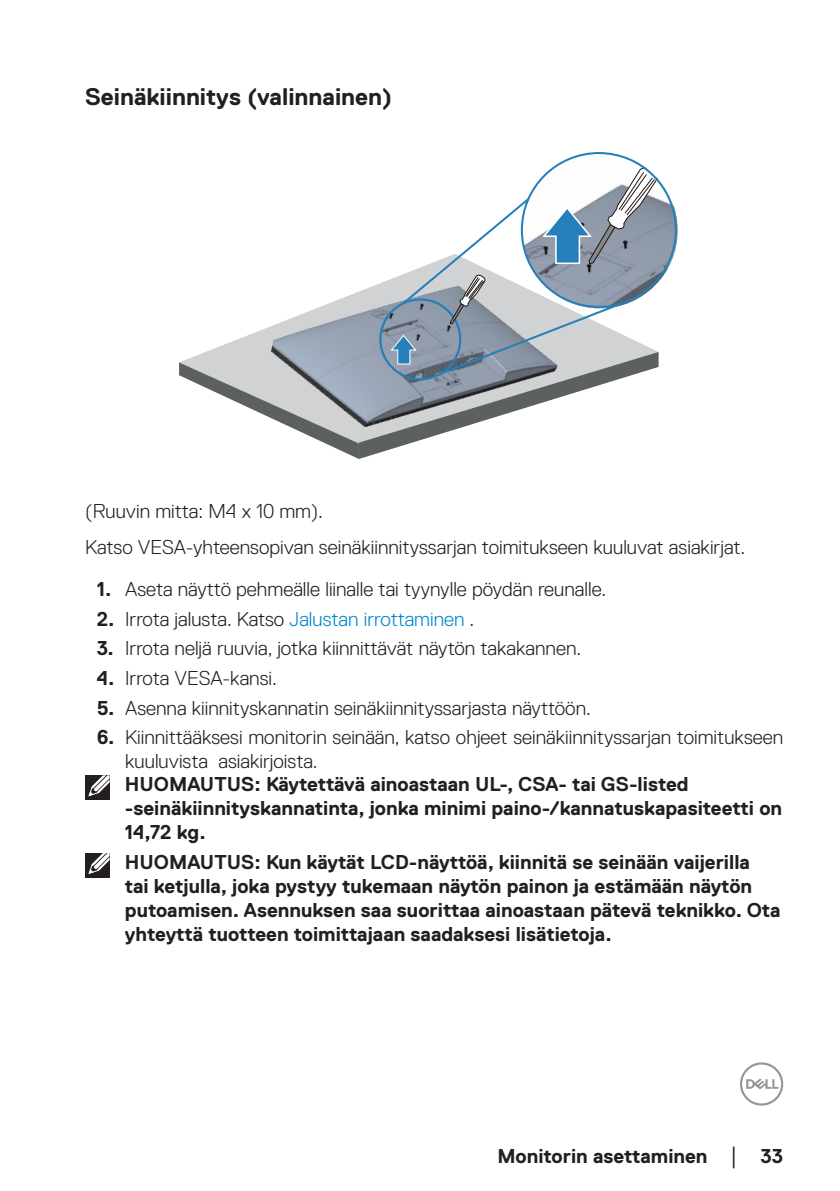
<style>
.page{position:relative;width:840px;height:1191px;background:#fff}
.page>*{position:absolute;margin:0;border:0;box-sizing:border-box;transform-origin:0 0}
.Head2{font:700 24px "Dell Replica";color:#231f20}
.text{font:300 20px/24px "Dell Replica";color:#231f20}
.text-2{font:700 20px/24px "Dell Replica";color:#231f20}
.s1{font-weight:700}
.s2{color:#0087cb}
.s3{font-family:"Times New Roman";font-weight:400;font-size:18px}
</style>
<div class="page">
<svg style="left:740px;top:1062px;width:42px;height:43px"></svg>
<svg style="left:179px;top:153px;width:498px;height:306px"></svg>
<div style="left:85px;top:775px;width:24px;height:24px;background:#231f20"></div>
<svg style="left:88px;top:775px;width:22px;height:22px"></svg>
<div style="left:85px;top:853px;width:24px;height:24px;background:#231f20"></div>
<svg style="left:88px;top:853px;width:22px;height:22px"></svg>
<p class="Head2" style="left:85px;top:84px;width:308px">Seinäkiinnitys (valinnainen)</p>
<p class="text" style="left:85px;top:499px;width:239px">(Ruuvin mitta: M4 x 10 mm).</p>
<p class="text" style="left:85px;top:535px;width:661px">Katso VESA-yhteensopivan seinäkiinnityssarjan toimitukseen kuuluvat asiakirjat.</p>
<p class="text" style="left:97px;top:577px;width:510px"><span class="s1">1.</span> Aseta näyttö pehmeälle liinalle tai tyynylle pöydän reunalle.</p>
<p class="text" style="left:97px;top:607px;width:378px"><span class="s1">2.</span> Irrota jalusta. Katso <span class="s2">Jalustan irrottaminen</span> .</p>
<p class="text" style="left:97px;top:636px;width:485px"><span class="s1">3.</span> Irrota neljä ruuvia, jotka kiinnittävät näytön takakannen.</p>
<p class="text" style="left:97px;top:666px;width:181px"><span class="s1">4.</span> Irrota VESA-kansi.</p>
<p class="text" style="left:97px;top:696px;width:495px"><span class="s1">5.</span> Asenna kiinnityskannatin seinäkiinnityssarjasta näyttöön.</p>
<p class="text" style="left:125px;top:725px;width:659px;text-indent:-28px"><span class="s1">6.</span> Kiinnittääksesi monitorin seinään, katso ohjeet seinäkiinnityssarjan toimitukseen kuuluvista asiakirjoista.</p>
<p class="text-2" style="left:125px;top:772px;width:658px">HUOMAUTUS: Käytettävä ainoastaan UL-, CSA- tai GS-listed -seinäkiinnityskannatinta, jonka minimi paino-/kannatuskapasiteetti on<br>14,72 kg.</p>
<p class="text-2" style="left:125px;top:850px;width:656px">HUOMAUTUS: Kun käytät LCD-näyttöä, kiinnitä se seinään vaijerilla<br>tai ketjulla, joka pystyy tukemaan näytön painon ja estämään näytön putoamisen. Asennuksen saa suorittaa ainoastaan pätevä teknikko. Ota yhteyttä tuotteen toimittajaan saadaksesi lisätietoja.</p>
<p class="text-2" style="left:497px;top:1143px;width:287px">Monitorin asettaminen <span class="s3">│</span> 33</p>
</div>
